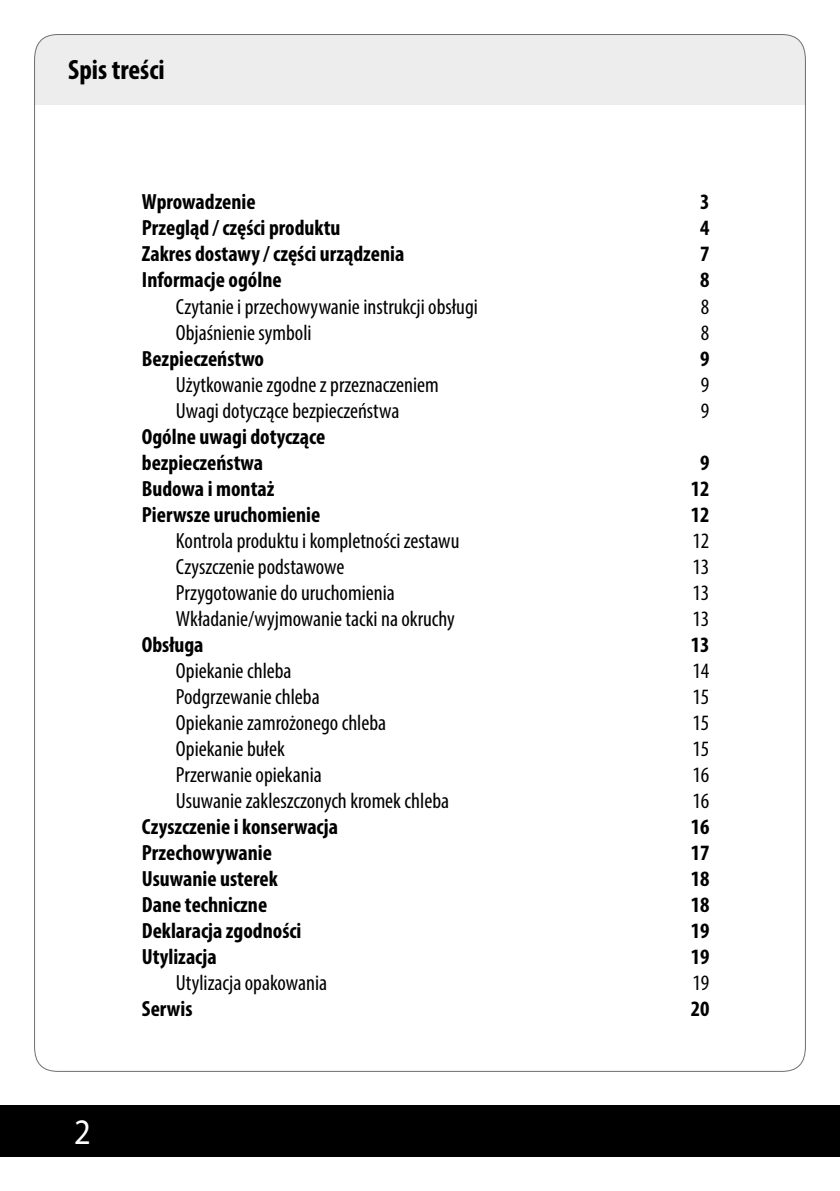
<style>
.page{position:relative;width:840px;height:1191px;background:#fff}
.page>*{position:absolute;margin:0;border:0;box-sizing:border-box;transform-origin:0 0}
.t1{font:36px "Myriad Pro";color:#fff;scale:.9 1}
.t2{font:700 condensed 28px "Myriad Pro";color:#000}
.t3{font:condensed 22px "Myriad Pro";color:#000}
.t4{font:700 condensed 22px/26px "Myriad Pro";color:#000}
</style>
<div class="page">
<div style="left:35px;top:35px;width:770px;height:70px;background:#ededed"></div>
<div style="left:0;top:1106px;width:839px;height:51px;background:#000"></div>
<p class="t2" style="left:68px;top:53px;width:98px">Spis treści</p>
<p class="t4" style="left:142px;top:189px;width:115px">Wprowadzenie</p>
<p class="t4" style="left:699px;top:189px;width:11px">3</p>
<p class="t4" style="left:142px;top:215px;width:200px">Przegląd / części produktu</p>
<p class="t4" style="left:699px;top:215px;width:11px">4</p>
<p class="t4" style="left:142px;top:241px;width:264px">Zakres dostawy / części urządzenia</p>
<p class="t4" style="left:699px;top:241px;width:11px">7</p>
<p class="t4" style="left:142px;top:267px;width:141px">Informacje ogólne</p>
<p class="t4" style="left:699px;top:267px;width:11px">8</p>
<p class="t3" style="left:176px;top:293px;width:303px">Czytanie i przechowywanie instrukcji obsługi</p>
<p class="t3" style="left:700px;top:293px;width:10px">8</p>
<p class="t3" style="left:176px;top:319px;width:137px">Objaśnienie symboli</p>
<p class="t3" style="left:700px;top:319px;width:10px">8</p>
<p class="t4" style="left:142px;top:345px;width:124px">Bezpieczeństwo</p>
<p class="t4" style="left:699px;top:345px;width:11px">9</p>
<p class="t3" style="left:176px;top:371px;width:264px">Użytkowanie zgodne z przeznaczeniem</p>
<p class="t3" style="left:700px;top:371px;width:10px">9</p>
<p class="t3" style="left:176px;top:397px;width:225px">Uwagi dotyczące bezpieczeństwa</p>
<p class="t3" style="left:700px;top:397px;width:10px">9</p>
<p class="t4" style="left:142px;top:423px;width:185px">Ogólne uwagi dotyczące bezpieczeństwa</p>
<p class="t4" style="left:699px;top:449px;width:11px">9</p>
<h1 class="t1" style="left:74px;top:1110px;width:20px">2</h1>
<p class="t4" style="left:142px;top:475px;width:134px">Budowa i montaż</p>
<p class="t4" style="left:690px;top:475px;width:20px">12</p>
<p class="t4" style="left:142px;top:501px;width:180px">Pierwsze uruchomienie</p>
<p class="t4" style="left:690px;top:501px;width:20px">12</p>
<p class="t3" style="left:176px;top:527px;width:285px">Kontrola produktu i kompletności zestawu</p>
<p class="t3" style="left:692px;top:527px;width:18px">12</p>
<p class="t3" style="left:176px;top:553px;width:170px">Czyszczenie podstawowe</p>
<p class="t3" style="left:692px;top:553px;width:18px">13</p>
<p class="t3" style="left:176px;top:579px;width:220px">Przygotowanie do uruchomienia</p>
<p class="t3" style="left:692px;top:579px;width:18px">13</p>
<p class="t3" style="left:176px;top:605px;width:280px">Wkładanie/wyjmowanie tacki na okruchy</p>
<p class="t3" style="left:692px;top:605px;width:18px">13</p>
<p class="t4" style="left:142px;top:631px;width:63px">Obsługa</p>
<p class="t4" style="left:690px;top:631px;width:20px">13</p>
<p class="t3" style="left:176px;top:657px;width:117px">Opiekanie chleba</p>
<p class="t3" style="left:692px;top:657px;width:18px">14</p>
<p class="t3" style="left:176px;top:683px;width:145px">Podgrzewanie chleba</p>
<p class="t3" style="left:692px;top:683px;width:18px">15</p>
<p class="t3" style="left:176px;top:709px;width:212px">Opiekanie zamrożonego chleba</p>
<p class="t3" style="left:692px;top:709px;width:18px">15</p>
<p class="t3" style="left:176px;top:735px;width:110px">Opiekanie bułek</p>
<p class="t3" style="left:692px;top:735px;width:18px">15</p>
<p class="t3" style="left:176px;top:761px;width:147px">Przerwanie opiekania</p>
<p class="t3" style="left:692px;top:761px;width:18px">16</p>
<p class="t3" style="left:176px;top:787px;width:274px">Usuwanie zakleszczonych kromek chleba</p>
<p class="t3" style="left:692px;top:787px;width:18px">16</p>
<p class="t4" style="left:142px;top:813px;width:197px">Czyszczenie i konserwacja</p>
<p class="t4" style="left:690px;top:813px;width:20px">16</p>
<p class="t4" style="left:142px;top:839px;width:132px">Przechowywanie</p>
<p class="t4" style="left:690px;top:839px;width:20px">17</p>
<p class="t4" style="left:142px;top:865px;width:137px">Usuwanie usterek</p>
<p class="t4" style="left:690px;top:865px;width:20px">18</p>
<p class="t4" style="left:142px;top:891px;width:127px">Dane techniczne</p>
<p class="t4" style="left:690px;top:891px;width:20px">18</p>
<p class="t4" style="left:142px;top:917px;width:161px">Deklaracja zgodności</p>
<p class="t4" style="left:690px;top:917px;width:20px">19</p>
<p class="t4" style="left:142px;top:943px;width:76px">Utylizacja</p>
<p class="t4" style="left:690px;top:943px;width:20px">19</p>
<p class="t3" style="left:176px;top:969px;width:152px">Utylizacja opakowania</p>
<p class="t3" style="left:692px;top:969px;width:18px">19</p>
<p class="t4" style="left:142px;top:995px;width:52px">Serwis</p>
<p class="t4" style="left:690px;top:995px;width:20px">20</p>
</div>
